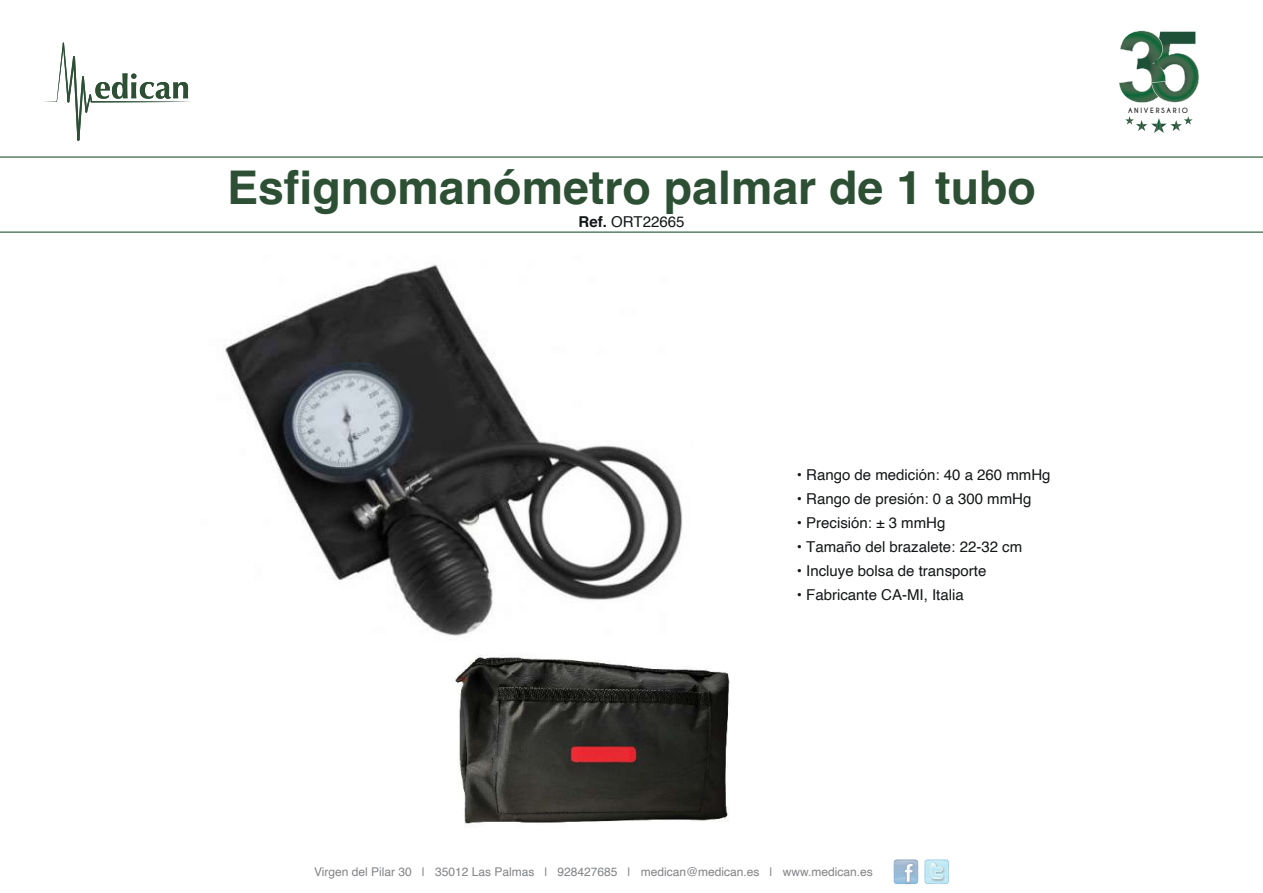
<style>
.page{position:relative;width:1263px;height:893px;background:#fff}
.page>*{position:absolute;margin:0;border:0;box-sizing:border-box;transform-origin:0 0}
.t1{font:700 46.5px "Helvetica";color:#2d5035}
.t2{font:15px "Helvetica";color:#131617}
.t3{font:12px "Helvetica";color:#818386}
.t4{font:700 6.75px "Caviar Dreams";letter-spacing:.25em;color:#231f20}
.s1{font-weight:700}
</style>
<div class="page">
<svg style="left:44px;top:42px;width:146px;height:99px"></svg>
<svg style="left:894px;top:859px;width:24px;height:25px"></svg>
<svg style="left:894px;top:860px;width:24px;height:24px"></svg>
<svg style="left:924px;top:859px;width:25px;height:25px"></svg>
<svg style="left:924px;top:860px;width:25px;height:24px"></svg>
<hr style="left:0;top:156px;width:1263px;height:2px;background:#205532">
<hr style="left:0;top:232px;width:1263px;height:1px;background:#205532">
<svg style="left:1119px;top:31px;width:80px;height:72px"></svg>
<svg style="left:1125px;top:116px;width:68px;height:17px"></svg>
<img style="left:455px;top:654px;width:275px;height:173px">
<img style="left:225px;top:262px;width:458px;height:374px">
<h1 class="t1" style="left:227px;top:159px;width:810px">Esfignomanómetro palmar de 1 tubo</h1>
<p class="t2" style="left:578px;top:211px;width:107px"><span class="s1">Ref.</span> ORT22665</p>
<p class="t4" style="left:1128px;top:106px;width:62px">ANIVERSARIO</p>
<p class="t2" style="left:797px;top:463px;width:255px">• Rango de medición: 40 a 260 mmHg</p>
<p class="t2" style="left:797px;top:487px;width:236px">• Rango de presión: 0 a 300 mmHg</p>
<p class="t2" style="left:797px;top:511px;width:150px">• Precisión: ± 3 mmHg</p>
<p class="t2" style="left:797px;top:535px;width:227px">• Tamaño del brazalete: 22-32 cm</p>
<p class="t2" style="left:797px;top:559px;width:191px">• Incluye bolsa de transporte</p>
<p class="t2" style="left:797px;top:583px;width:168px">• Fabricante CA-MI, Italia</p>
<p class="t3" style="left:314px;top:862px;width:560px">Virgen del Pilar 30 | 35012 Las Palmas | 928427685 | medican@medican.es | www.medican.es</p>
</div>
